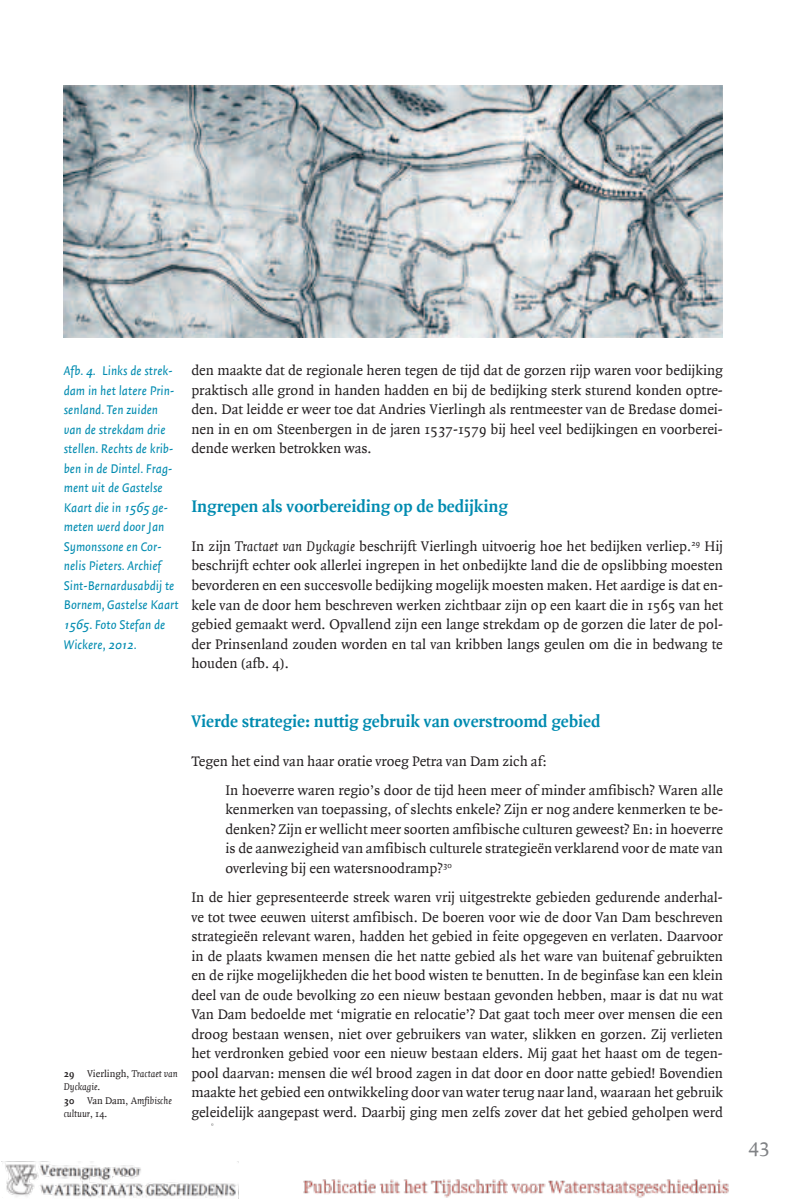
<style>
.page{position:relative;width:808px;height:1200px;background:#fff}
.page>*{position:absolute;margin:0;border:0;box-sizing:border-box;transform-origin:0 0}
.t1{font:21px "Quadraat Offc";color:#808285}
.t2{font:700 18px "Quadraat Offc";color:#008bb0}
.t3{font:15px/19.5px "Quadraat Offc";color:#231f20;text-align:justify}
.t4{font:italic 13.5px/19.5px "Quadraat Sans Offc";color:#008bb0}
.t5{font:italic 10.5px/13.5px "Quadraat Offc";color:#231f20}
.s1{font-family:"Quadraat Sans Sc Offc"}
.s2{font-family:"Quadraat Sc Offc"}
.s3{font-style:italic}
.s4{font-family:"Quadraat Sc Offc";font-weight:700;font-style:normal}
.s5{font-style:normal}
.s6{font-family:"Quadraat Sc Offc";font-style:normal}
</style>
<div class="page">
<img style="left:2px;top:85px;width:727px;height:1112px">
<p class="t4" style="left:64px;top:361px;width:116px">Afb. <span class="s1">4</span>. Links de strek&shy;dam in het latere Prin&shy;senland. Ten zuiden van de strekdam drie stellen. Rechts de krib&shy;ben in de Dintel. Frag&shy;ment uit de Gastelse<br>Kaart die in <span class="s1">1565</span> ge&shy;meten werd door Jan<br>Symonssone en Cor&shy;nelis Pieters. Archief<br>Sint-Bernardusabdij te<br>Bornem, Gastelse Kaart<br><span class="s1">1565</span>. Foto Stefan de<br>Wickere, <span class="s1">2012</span>.</p>
<p class="t3" style="left:191px;top:360px;width:533px">den maakte dat de regionale heren tegen de tijd dat de gorzen rijp waren voor bedijking praktisch alle grond in handen hadden en bij de bedijking sterk sturend konden optre&shy;den. Dat leidde er weer toe dat Andries Vierlingh als rentmeester van de Bredase domei&shy;nen in en om Steenbergen in de jaren <span class="s2">1537</span>-<span class="s2">1579</span> bij heel veel bedijkingen en voorberei&shy;dende werken betrokken was.</p>
<p class="t2" style="left:191px;top:494px;width:318px">Ingrepen als voorbereiding op de bedijking</p>
<p class="t3" style="left:191px;top:536px;width:533px">In zijn <span class="s3">Tractaet van Dyckagie</span> beschrijft Vierlingh uitvoerig hoe het bedijken verliep.<sup>29</sup> Hij beschrijft echter ook allerlei ingrepen in het onbedijkte land die de opslibbing moesten bevorderen en een succesvolle bedijking mogelijk moesten maken. Het aardige is dat en&shy;kele van de door hem beschreven werken zichtbaar zijn op een kaart die in <span class="s2">1565</span> van het gebied gemaakt werd. Opvallend zijn een lange strekdam op de gorzen die later de pol&shy;der Prinsenland zouden worden en tal van kribben langs geulen om die in bedwang te houden (afb. <span class="s2">4</span>).</p>
<p class="t5" style="left:64px;top:1065px;width:116px"><span class="s4">29</span> <span class="s5">Vierlingh,</span> Tractaet van<br>Dyckagie<span class="s5">.<br></span><span class="s4">30</span> <span class="s5">Van Dam, A</span>mfibische cultuur<span class="s5">,</span> <span class="s6">14</span><span class="s5">.</span></p>
<p class="t2" style="left:191px;top:708px;width:411px">Vierde strategie: nuttig gebruik van overstroomd gebied</p>
<p class="t3" style="left:225px;top:745px;width:499px;line-height:29.2px;text-indent:-34px">Tegen het eind van haar oratie vroeg Petra van Dam zich af:<br>In hoeverre waren regio’s door de tijd heen meer of minder amfibisch? Waren alle</p>
<p class="t3" style="left:225px;top:799px;width:499px">kenmerken van toepassing, of slechts enkele? Zijn er nog andere kenmerken te be&shy;denken? Zijn er wellicht meer soorten amfibische culturen geweest? En: in hoeverre is de aanwezigheid van amfibisch culturele strategieën verklarend voor de mate van overleving bij een watersnoodramp?<sup>30</sup></p>
<p class="t3" style="left:191px;top:887px;width:533px">In de hier gepresenteerde streek waren vrij uitgestrekte gebieden gedurende anderhal&shy;ve tot twee eeuwen uiterst amfibisch. De boeren voor wie de door Van Dam beschreven strategieën relevant waren, hadden het gebied in feite opgegeven en verlaten. Daarvoor in de plaats kwamen mensen die het natte gebied als het ware van buitenaf gebruikten en de rijke mogelijkheden die het bood wisten te benutten. In de beginfase kan een klein deel van de oude bevolking zo een nieuw bestaan gevonden hebben, maar is dat nu wat Van Dam bedoelde met ‘migratie en relocatie’? Dat gaat toch meer over mensen die een droog bestaan wensen, niet over gebruikers van water, slikken en gorzen. Zij verlieten het verdronken gebied voor een nieuw bestaan elders. Mij gaat het haast om de tegen&shy;pool daarvan: mensen die wél brood zagen in dat door en door natte gebied! Bovendien maakte het gebied een ontwikkeling door van water terug naar land, waaraan het gebruik geleidelijk aangepast werd. Daarbij ging men zelfs zover dat het gebied geholpen werd</p>
<h1 class="t1" style="left:748px;top:1134px;width:23px">43</h1>
</div>
